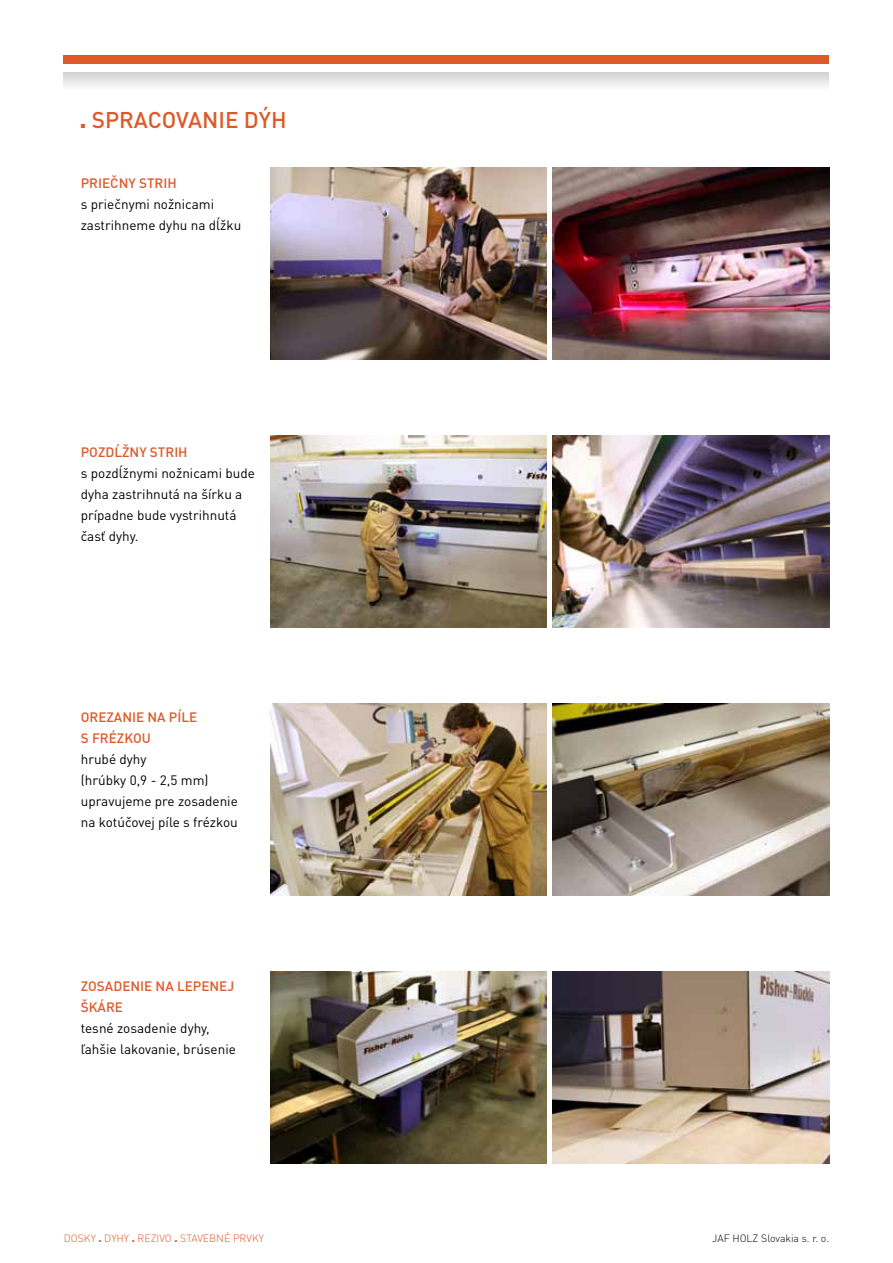
<style>
.page{position:relative;width:893px;height:1263px;background:#fff}
.page>*{position:absolute;margin:0;border:0;box-sizing:border-box;transform-origin:0 0}
.t1{font:500 22.5px "DIN Pro";color:#dd5928}
.t2{font:13.5px/21px "DIN Pro";color:#000}
.t3{font:500 13.5px/21px "DIN Pro";color:#dd5928}
.t4{font:300 10.5px "DIN Pro";color:#dd5928}
.t5{font:300 10.5px "DIN Pro";color:#000}
.s1{font-weight:900}
</style>
<div class="page">
<svg style="left:64px;top:72px;width:765px;height:14px;fill:#e0e1e2"></svg>
<div style="left:64px;top:55px;width:765px;height:9px;background:#dd5928"></div>
<img style="left:270px;top:168px;width:276px;height:191px">
<img style="left:553px;top:168px;width:276px;height:191px">
<img style="left:270px;top:436px;width:276px;height:191px">
<img style="left:553px;top:436px;width:276px;height:191px">
<img style="left:270px;top:704px;width:276px;height:191px">
<img style="left:553px;top:704px;width:276px;height:191px">
<img style="left:270px;top:972px;width:276px;height:191px">
<img style="left:553px;top:972px;width:276px;height:191px">
<h1 class="t1" style="left:80px;top:104px;width:208px"><span class="s1">.</span> SPRACOVANIE DÝH</h1>
<p class="t3" style="left:81px;top:172px;width:97px">PRIEČNY STRIH</p>
<p class="t2" style="left:81px;top:193px;width:162px">s priečnymi nožnicami zastrihneme dyhu na dĺžku</p>
<p class="t3" style="left:81px;top:441px;width:108px">POZDĹŽNY STRIH</p>
<p class="t2" style="left:81px;top:462px;width:176px">s pozdĺžnymi nožnicami bude dyha zastrihnutá na šírku a prípadne bude vystrihnutá časť dyhy.</p>
<p class="t3" style="left:81px;top:706px;width:118px">OREZANIE NA PÍLE<br>S FRÉZKOU</p>
<p class="t2" style="left:81px;top:748px;width:159px">hrubé dyhy<br>(hrúbky 0,9 - 2,5 mm) upravujeme pre zosadenie na kotúčovej píle s frézkou</p>
<p class="t3" style="left:81px;top:975px;width:155px">ZOSADENIE NA LEPENEJ<br>ŠKÁRE</p>
<p class="t2" style="left:81px;top:1017px;width:157px">tesné zosadenie dyhy, ľahšie lakovanie, brúsenie</p>
<p class="t4" style="left:64px;top:1231px;width:202px">DOSKY <span class="s1">.</span> DYHY <span class="s1">.</span> REZIVO <span class="s1">.</span> STAVEBNÉ PRVKY</p>
<p class="t5" style="left:712px;top:1231px;width:118px">JAF HOLZ Slovakia s. r. o.</p>
</div>
